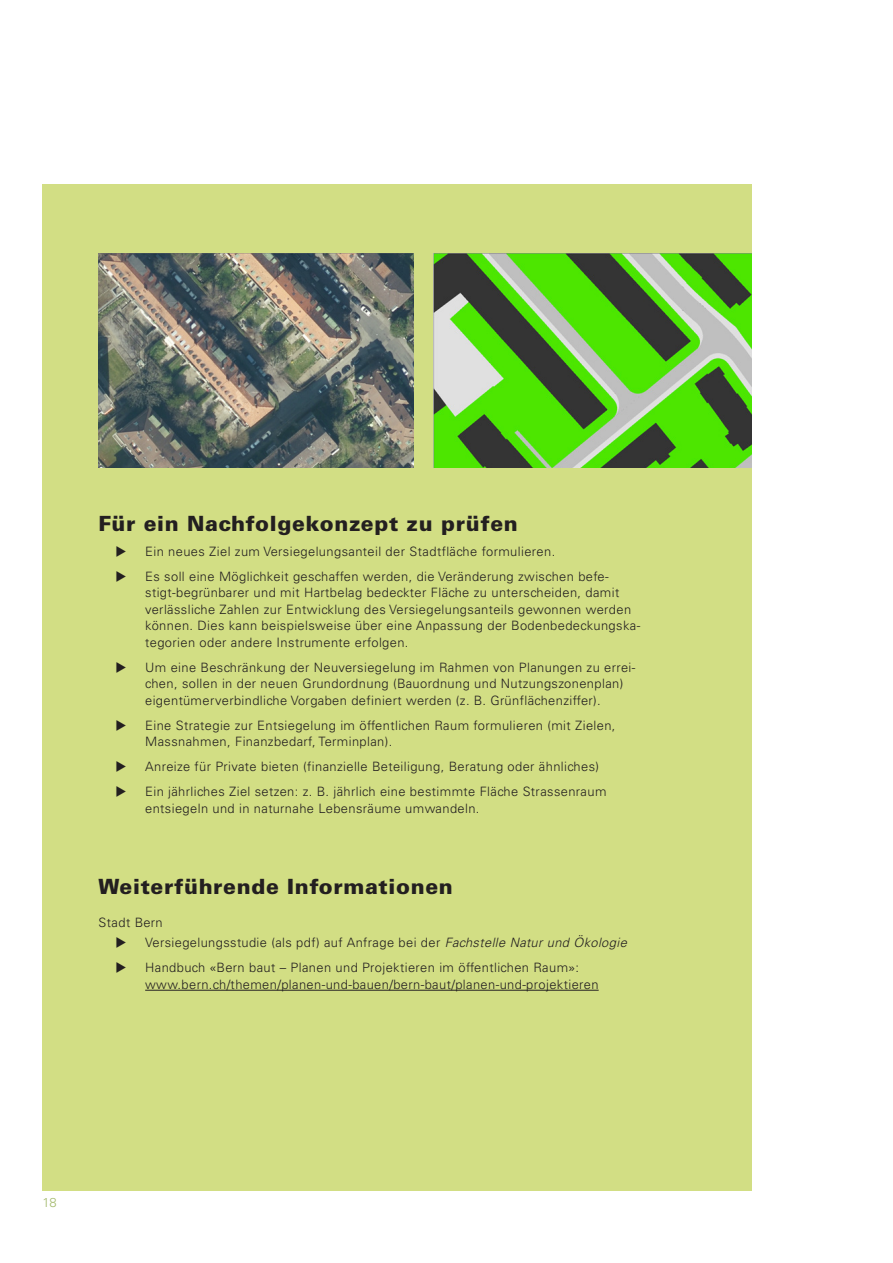
<style>
.page{position:relative;width:893px;height:1263px;background:#fff}
.page>*{position:absolute;margin:0;border:0;box-sizing:border-box;transform-origin:0 0}
.t1{font:900 21px "Univers LT Std";letter-spacing:.03em;color:#231f20}
.t2{font:300 12.9px/16.5px "Univers LT Std";letter-spacing:.03em;color:#231f20}
.t3{font:300 12.9px "Univers LT Std";color:#a2b96a}
.s1{font-style:italic}
.s2{font-family:"Ebrima";font-weight:400}
</style>
<div class="page">
<div style="left:43px;top:184px;width:709px;height:1007px;background:#d2de84"></div>
<hr style="left:145px;top:990px;width:454px;height:1px;background:#231f20">
<img style="left:98px;top:253px;width:316px;height:215px">
<img style="left:434px;top:253px;width:317px;height:215px">
<h1 class="t1" style="left:98px;top:510px;width:421px">Für ein Nachfolgekonzept zu prüfen</h1>
<p class="t2" style="left:145px;top:538px;width:465px;line-height:25px">Ein neues Ziel zum Versiegelungsanteil der Stadtfläche formulieren.<br>Es soll eine Möglichkeit geschaffen werden, die Veränderung zwischen befe-</p>
<p class="t2" style="left:145px;top:584px;width:497px">stigt-begrünbarer und mit Hartbelag bedeckter Fläche zu unterscheiden, damit verlässliche Zahlen zur Entwicklung des Versiegelungsanteils gewonnen werden können. Dies kann beispielsweise über eine Anpassung der Bodenbedeckungska&shy;tegorien oder andere Instrumente erfolgen.</p>
<p class="t2" style="left:145px;top:659px;width:492px">Um eine Beschränkung der Neuversiegelung im Rahmen von Planungen zu errei&shy;chen, sollen in der neuen Grundordnung (Bauordnung und Nutzungszonenplan) eigentümerverbindliche Vorgaben definiert werden (z. B. Grünflächenziffer).</p>
<p class="t2" style="left:145px;top:717px;width:472px">Eine Strategie zur Entsiegelung im öffentlichen Raum formulieren (mit Zielen,<br>Massnahmen, Finanzbedarf, Terminplan).</p>
<p class="t2" style="left:145px;top:754px;width:463px;line-height:25px">Anreize für Private bieten (finanzielle Beteiligung, Beratung oder ähnliches)<br>Ein jährliches Ziel setzen: z. B. jährlich eine bestimmte Fläche Strassenraum</p>
<p class="t2" style="left:145px;top:800px;width:336px">entsiegeln und in naturnahe Lebensräume umwandeln.</p>
<h1 class="t1" style="left:98px;top:873px;width:356px">Weiterführende Informationen</h1>
<p class="t2" style="left:145px;top:912px;width:483px;line-height:20.7px;text-indent:-47px">Stadt Bern<br>Versiegelungsstudie (als pdf) auf Anfrage bei der <span class="s1">Fachstelle Natur und Ökologie</span></p>
<p class="t2" style="left:145px;top:959px;width:455px">Handbuch <span class="s2">«</span>Bern baut – Planen und Projektieren im öffentlichen Raum<span class="s2">»</span>: www.bern.ch/themen/planen-und-bauen/bern-baut/planen-und-projektieren</p>
<p class="t3" style="left:43px;top:1195px;width:16px">18</p>
</div>
